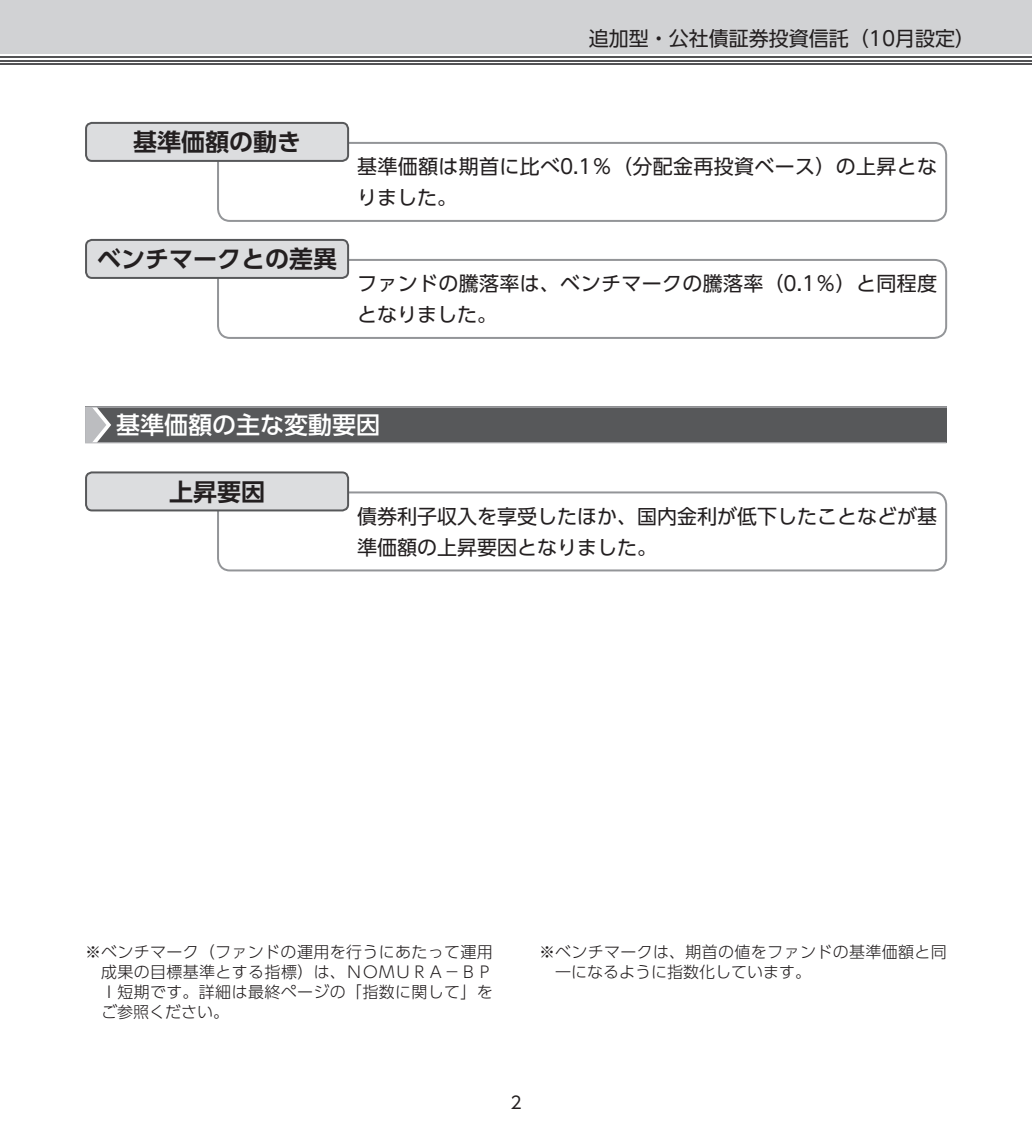
<style>
.page{position:relative;width:1032px;height:1134px;background:#fff}
.page>*{position:absolute;margin:0;border:0;box-sizing:border-box;transform-origin:0 0}
.t1{font:24px "UD Shin Go Pro De Bold 90 msp RKSJ H";color:#231f20}
.t2{font:24px "UD Shin Go Pro Medium 90 msp RKSJ H";color:#fff}
.t3{font:20px/31px "UD Shin Go Pro Regular 90 msp RKSJ H";color:#231f20}
.t4{font:20px/31px "UD Shin Go Pro Regular 90 msp RKSJ H";letter-spacing:.02em;color:#231f20}
.t5{font:17px "UD Shin Go Pro Regular 90 msp RKSJ H";color:#231f20}
.t6{font:16px/20px "UD Shin Go Pro Light 90 msp RKSJ H";letter-spacing:.02em;color:#231f20;text-align:justify}
</style>
<div class="page">
<div style="left:0;top:0;width:1032px;height:54px;background:#d1d2d4"></div>
<hr style="left:0;top:63px;width:1032px;height:2px;background:#535355">
<hr style="left:0;top:60px;width:1032px;height:1px;background:#535355">
<hr style="left:0;top:56px;width:1032px;height:2px;background:#535355">
<div style="left:217px;top:491px;width:730px;height:80px;border:2px solid #939598;border-radius:12px"></div>
<div style="left:86px;top:472px;width:262px;height:38px;background:#dcdddf;border-radius:6px"></div>
<div style="left:85px;top:471px;width:264px;height:40px;border:2px solid #57585a;border-radius:6px"></div>
<div style="left:85px;top:407px;width:862px;height:36px;background:#57585a"></div>
<hr style="left:85px;top:442px;width:861px;height:1px;background:#bcbdc0">
<hr style="left:85px;top:406px;width:862px;height:2px;background:#bcbdc0">
<svg style="left:85px;top:407px;width:26px;height:36px"></svg>
<div style="left:217px;top:142px;width:730px;height:80px;border:2px solid #939598;border-radius:12px"></div>
<div style="left:86px;top:123px;width:262px;height:38px;background:#dcdddf;border-radius:6px"></div>
<div style="left:85px;top:122px;width:264px;height:40px;border:2px solid #57585a;border-radius:6px"></div>
<div style="left:217px;top:259px;width:730px;height:80px;border:2px solid #939598;border-radius:12px"></div>
<div style="left:86px;top:240px;width:262px;height:38px;background:#dcdddf;border-radius:6px"></div>
<div style="left:85px;top:239px;width:264px;height:40px;border:2px solid #57585a;border-radius:6px"></div>
<p class="t3" style="left:589px;top:26px;width:388px">追加型・公社債証券投資信託（10月設定）</p>
<h1 class="t1" style="left:133px;top:133px;width:170px">基準価額の動き</h1>
<h1 class="t1" style="left:97px;top:250px;width:242px">ベンチマークとの差異</h1>
<p class="t3" style="left:357px;top:154px;width:581px">基準価額は期首に比べ0.1％（分配金再投資ベース）の上昇となりました。</p>
<p class="t4" style="left:357px;top:271px;width:582px">ファンドの騰落率は、ベンチマークの騰落率（0.1％）と同程度となりました。</p>
<h1 class="t2" style="left:116px;top:416px;width:266px">基準価額の主な変動要因</h1>
<h1 class="t1" style="left:169px;top:482px;width:98px">上昇要因</h1>
<p class="t3" style="left:357px;top:503px;width:581px">債券利子収入を享受したほか、国内金利が低下したことなどが基準価額の上昇要因となりました。</p>
<p class="t6" style="left:101px;top:944px;width:393px;text-indent:-16px">※ ベンチマーク（ファンドの運用を行うにあたって運用成果の目標基準とする指標）は、ＮＯＭＵＲＡ－ＢＰＩ短期です。詳細は最終ページの「指数に関して」をご参照ください。</p>
<p class="t6" style="left:555px;top:944px;width:393px;text-indent:-16px">※ ベンチマークは、期首の値をファンドの基準価額と同一になるように指数化しています。</p>
<p class="t5" style="left:510px;top:1096px;width:13px">2</p>
</div>
